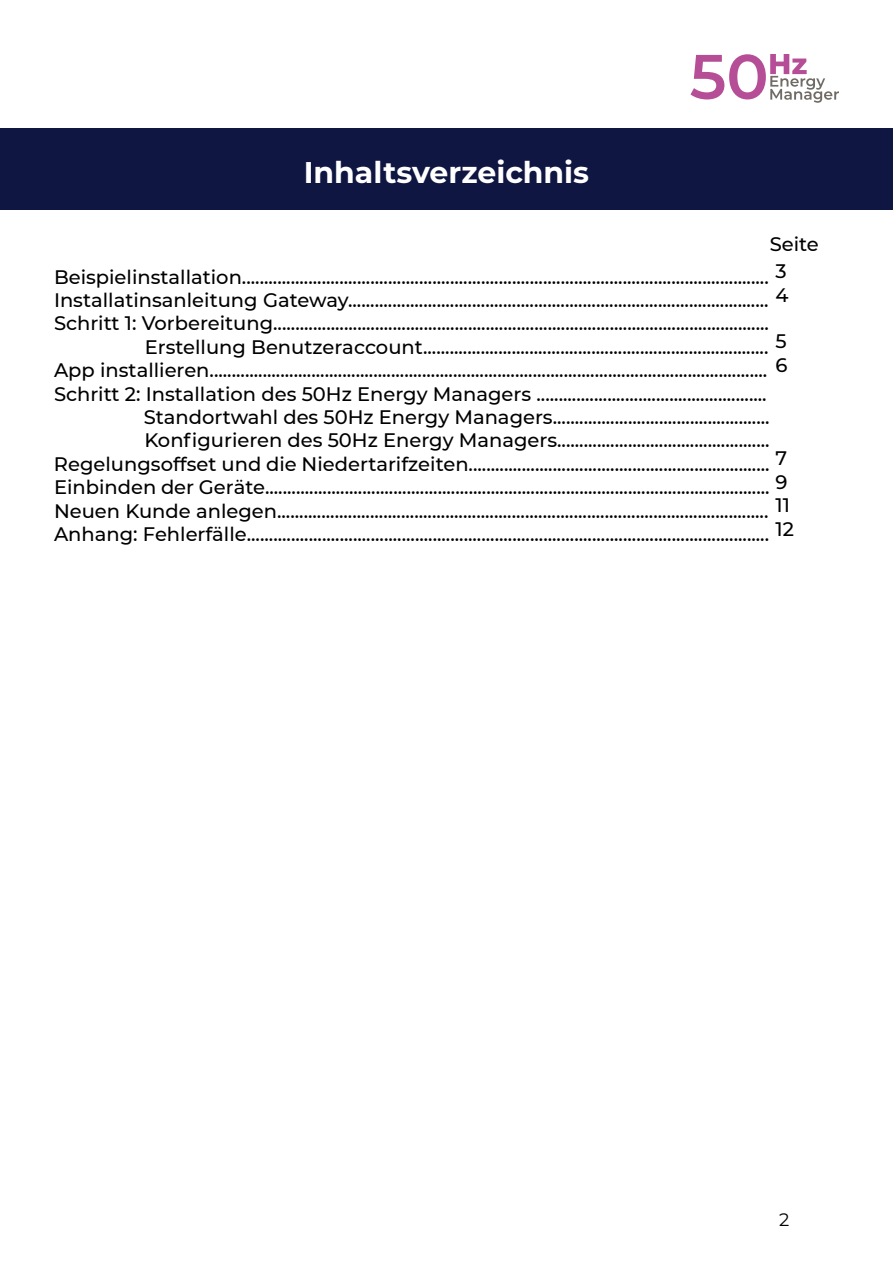
<style>
.page{position:relative;width:893px;height:1263px;background:#fff}
.page>*{position:absolute;margin:0;border:0;box-sizing:border-box;transform-origin:0 0}
.t1{font:700 30px "Montserrat";color:#fff}
.t2{font:500 19.5px/23.4px "Montserrat";color:#000}
.t3{font:18px "Montserrat";color:#000}
</style>
<div class="page">
<svg style="left:690px;top:54px;width:149px;height:49px"></svg>
<div style="left:0;top:128px;width:893px;height:81px;background:#0f1642"></div>
<h1 class="t1" style="left:304px;top:151px;width:287px">Inhaltsverzeichnis</h1>
<p class="t2" style="left:770px;top:232px;width:51px">Seite</p>
<p class="t2" style="left:54px;top:264px;width:717px;text-align:right">Beispielinstallation.......................................................................................................................<br>Installatinsanleitung Gateway...............................................................................................<br>Schritt 1: Vorbereitung................................................................................................................<br>Erstellung Benutzeraccount..............................................................................<br>App installieren..............................................................................................................................<br>Schritt 2: Installation des 50Hz Energy Managers ....................................................<br>Standortwahl des 50Hz Energy Managers.................................................<br>Konfigurieren des 50Hz Energy Managers................................................<br>Regelungsoffset und die Niedertarifzeiten....................................................................<br>Einbinden der Geräte..................................................................................................................<br>Neuen Kunde anlegen...............................................................................................................<br>Anhang: Fehlerfälle......................................................................................................................</p>
<p class="t2" style="left:776px;top:259px;width:15px">3<br>4</p>
<p class="t2" style="left:776px;top:329px;width:14px">5<br>6</p>
<p class="t2" style="left:776px;top:446px;width:20px">7<br>9<br>11<br>12</p>
<p class="t3" style="left:779px;top:1208px;width:12px">2</p>
</div>
